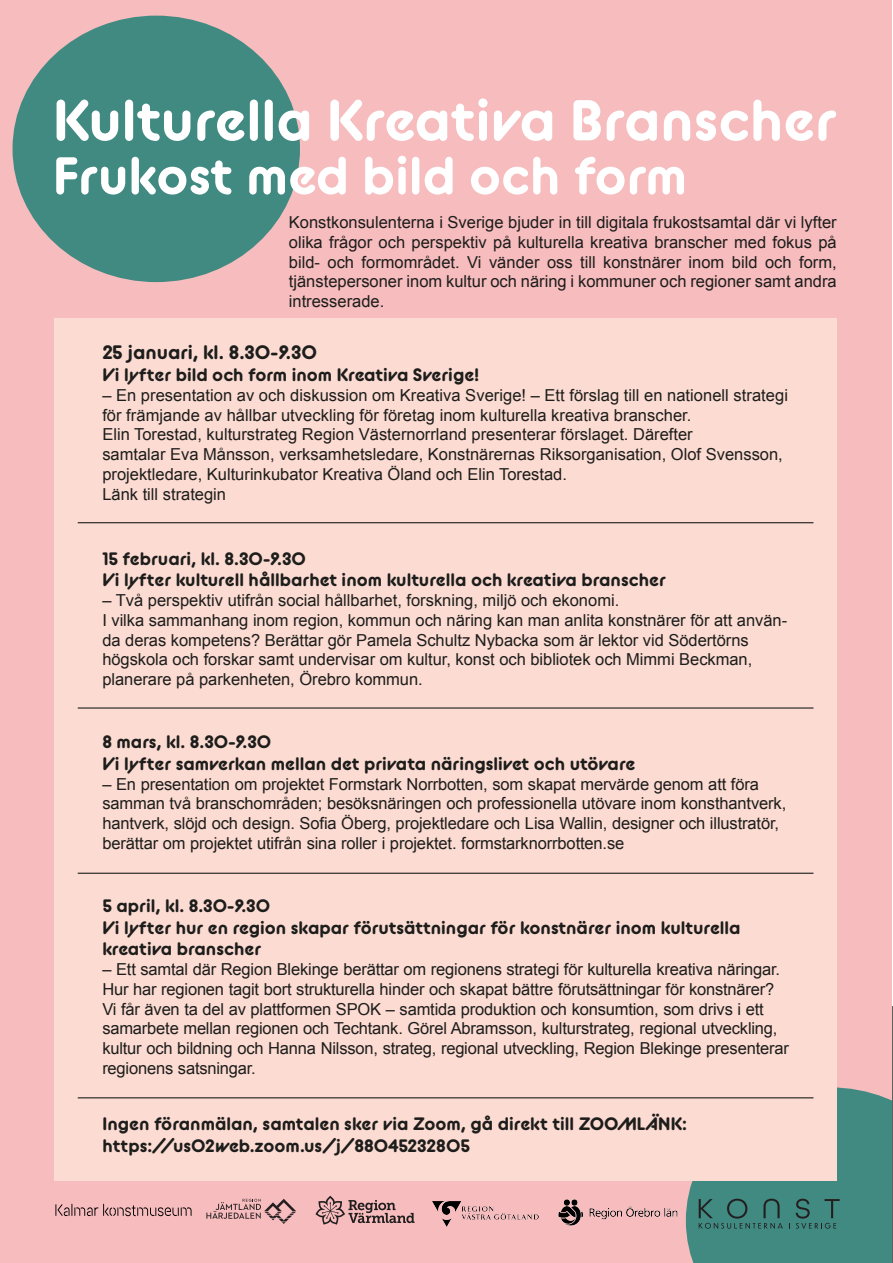
<style>
.page{position:relative;width:893px;height:1263px;background:#fff}
.page>*{position:absolute;margin:0;border:0;box-sizing:border-box;transform-origin:0 0}
.t1{font:700 57.45px "BC Alphapipe RB";color:#fff}
.t2{font:700 52.5px "BC Alphapipe RB";color:#fff}
.t3{font:700 19.5px "BC Alphapipe RB";color:#1d1d1b}
.t4{font:700 18px/21.6px "BC Alphapipe RB";color:#1d1d1b}
.t5{font:16.5px/19.8px "Arial";letter-spacing:-.005em;color:#1d1d1b}
</style>
<div class="page">
<div style="left:0;top:0;width:892px;height:1263px;background:#f6bcbe"></div>
<div style="left:13px;top:16px;width:287px;height:266px;background:#408a81;border-radius:50%"></div>
<div style="left:55px;top:318px;width:782px;height:863px;background:#fbdbd2"></div>
<hr style="left:78px;top:522px;width:735px;height:1px;background:#1d1d1b">
<hr style="left:78px;top:707px;width:735px;height:2px;background:#1d1d1b">
<hr style="left:78px;top:873px;width:735px;height:1px;background:#1d1d1b">
<hr style="left:78px;top:1097px;width:735px;height:1px;background:#1d1d1b">
<hr style="left:892px;top:1007px;width:1px;height:256px;background:#606060">
<svg style="left:206px;top:1199px;width:90px;height:25px"></svg>
<img style="left:559px;top:1200px;width:119px;height:26px">
<img style="left:315px;top:1195px;width:100px;height:30px">
<img style="left:433px;top:1202px;width:106px;height:25px">
<svg style="left:686px;top:1087px;width:206px;height:176px"></svg>
<img style="left:55px;top:1203px;width:137px;height:14px">
<h1 class="t1" style="left:53px;top:83px;width:785px">Kulturella Kreativa Branscher</h1>
<h2 class="t2" style="left:53px;top:141px;width:636px">Frukost med bild och form</h2>
<p class="t5" style="left:289px;top:212px;width:549px;text-align:justify">Konstkonsulenterna i Sverige bjuder in till digitala frukostsamtal där vi lyfter olika frågor och perspektiv på kulturella kreativa branscher med fokus på bild- och formområdet. Vi vänder oss till konstnärer inom bild och form, tjänstepersoner inom kultur och näring i kommuner och regioner samt andra intresserade.</p>
<p class="t3" style="left:102px;top:340px;width:216px">25 januari, kl. 8.30-9.30</p>
<p class="t4" style="left:102px;top:363px;width:379px">Vi lyfter bild och form inom Kreativa Sverige!</p>
<p class="t5" style="left:102px;top:385px;width:687px">– En presentation av och diskussion om Kreativa Sverige! – Ett förslag till en nationell strategi för främjande av hållbar utveckling för företag inom kulturella kreativa branscher.<br>Elin Torestad, kulturstrateg Region Västernorrland presenterar förslaget. Därefter<br>samtalar Eva Månsson, verksamhetsledare, Konstnärernas Riksorganisation, Olof Svensson, projektledare, Kulturinkubator Kreativa Öland och Elin Torestad.<br>Länk till strategin</p>
<p class="t4" style="left:102px;top:547px;width:565px">15 februari, kl. 8.30-9.30<br>Vi lyfter kulturell hållbarhet inom kulturella och kreativa branscher</p>
<p class="t5" style="left:102px;top:590px;width:686px">– Två perspektiv utifrån social hållbarhet, forskning, miljö och ekonomi.<br>I vilka sammanhang inom region, kommun och näring kan man anlita konstnärer för att använ&shy;da deras kompetens? Berättar gör Pamela Schultz Nybacka som är lektor vid Södertörns högskola och forskar samt undervisar om kultur, konst och bibliotek och Mimmi Beckman, planerare på parkenheten, Örebro kommun.</p>
<p class="t4" style="left:102px;top:730px;width:535px">8 mars, kl. 8.30-9.30<br>Vi lyfter samverkan mellan det privata näringslivet och utövare</p>
<p class="t5" style="left:102px;top:774px;width:685px">– En presentation om projektet Formstark Norrbotten, som skapat mervärde genom att föra samman två branschområden; besöksnäringen och professionella utövare inom konsthantverk, hantverk, slöjd och design. Sofia Öberg, projektledare och Lisa Wallin, designer och illustratör, berättar om projektet utifrån sina roller i projektet. formstarknorrbotten.se</p>
<p class="t4" style="left:102px;top:894px;width:640px">5 april, kl. 8.30-9.30<br>Vi lyfter hur en region skapar förutsättningar för konstnärer inom kulturella kreativa branscher</p>
<p class="t5" style="left:102px;top:959px;width:688px">– Ett samtal där Region Blekinge berättar om regionens strategi för kulturella kreativa näringar.<br>Hur har regionen tagit bort strukturella hinder och skapat bättre förutsättningar för konstnärer?<br>Vi får även ta del av plattformen SPOK – samtida produktion och konsumtion, som drivs i ett samarbete mellan regionen och Techtank. Görel Abramsson, kulturstrateg, regional utveckling, kultur och bildning och Hanna Nilsson, strateg, regional utveckling, Region Blekinge presenterar regionens satsningar.</p>
<p class="t4" style="left:103px;top:1113px;width:586px">Ingen föranmälan, samtalen sker via Zoom, gå direkt till ZOOMLÄNK: https://us02web.zoom.us/j/88045232805</p>
</div>
